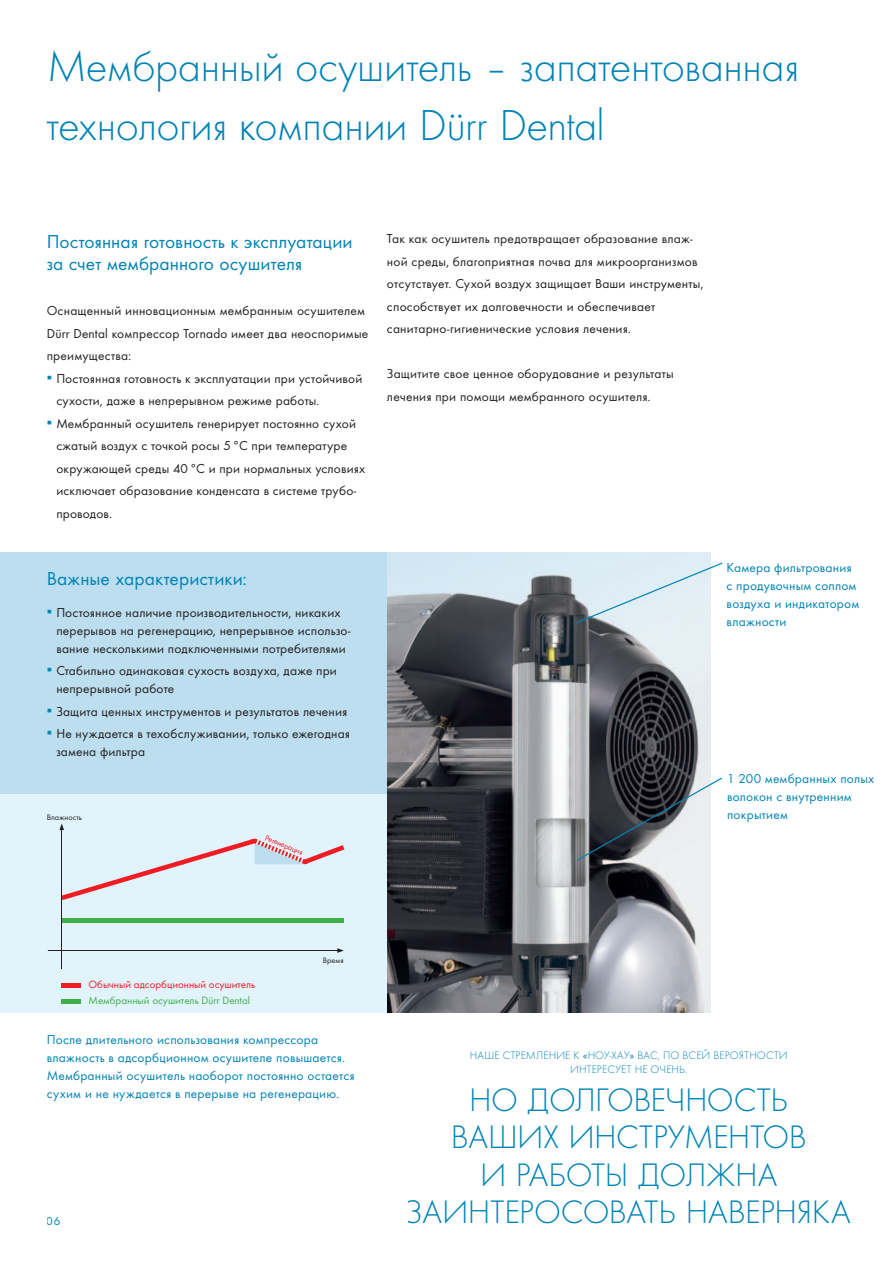
<style>
.page{position:relative;width:893px;height:1263px;background:#fff}
.page>*{position:absolute;margin:0;border:0;box-sizing:border-box;transform-origin:0 0}
.t1{font:300 45px/58.5px "Futura TOT";letter-spacing:-.01em;color:#0083b6}
.t2{font:300 33.75px/37.5px "Futura TOT";letter-spacing:-.015em;color:#0083b6;text-align:center}
.t3{font:19.5px/22.5px "Futura TOT Boo";color:#0083b6}
.t4{font:13.5px/22.5px "Futura TOT Boo";letter-spacing:.01em;color:#231f20}
.t5{font:13.5px/18px "Futura TOT Boo";letter-spacing:.015em;color:#0083b6}
.t6{font:12px "Futura TOT Boo";color:#0083b6}
.t7{font:300 11.25px/14.2px "Futura TOT";letter-spacing:.01em;color:#0083b6;text-align:center}
.t8{font:11.1px "Futura TOT Boo";color:#40ae49}
.t9{font:11.1px "Futura TOT Boo";color:#ee1d23}
.t10{font:8.25px "Futura TOT Boo";color:#231f20}
.t11{font:8.25px "Futura TOT Boo";color:#ee1d23}
.s1{color:#0083b6}
.s2{font-family:"Futura TOT Boo";font-weight:400}
</style>
<div class="page">
<img style="left:387px;top:553px;width:323px;height:459px">
<svg style="left:575px;top:561px;width:148px;height:63px;background:#d8e6ed"></svg>
<svg style="left:575px;top:776px;width:147px;height:86px;background:#7c8084"></svg>
<div style="left:0;top:553px;width:387px;height:241px;background:#bcdeee"></div>
<div style="left:0;top:794px;width:387px;height:218px;background:#e1f4fc"></div>
<svg style="left:62px;top:838px;width:282px;height:62px"></svg>
<div style="left:61px;top:918px;width:283px;height:5px;background:#40ae49"></div>
<div style="left:61px;top:999px;width:20px;height:5px;background:#40ae49"></div>
<div style="left:61px;top:983px;width:20px;height:5px;background:#ee1d23"></div>
<svg style="left:59px;top:823px;width:5px;height:7px"></svg>
<svg style="left:337px;top:948px;width:7px;height:5px"></svg>
<hr style="left:48px;top:950px;width:291px;height:1px;background:#231f20">
<hr style="left:61px;top:827px;width:1px;height:142px;background:#231f20">
<h1 class="t1" style="left:47px;top:37px;width:754px">Мембранный осушитель – запатентованная технология компании Dürr Dental</h1>
<h3 class="t3" style="left:47px;top:230px;width:307px">Постоянная готовность к эксплуатации за счет мембранного осушителя</h3>
<p class="t4" style="left:47px;top:299px;width:323px">Оснащенный инновационным мембранным осушителем<br>Dürr Dental компрессор Tornado имеет два неоспоримые преимущества:</p>
<p class="t4" style="left:56px;top:367px;width:308px;text-indent:-10px"><span class="s1">▪</span> Постоянная готовность к эксплуатации при устойчивой сухости, даже в непрерывном режиме работы.</p>
<p class="t4" style="left:56px;top:412px;width:310px;text-indent:-10px"><span class="s1">▪</span> Мембранный осушитель генерирует постоянно сухой сжатый воздух с точкой росы 5°С при температуре окружающей среды 40°С и при нормальных условиях исключает образование конденсата в системе трубо&shy;проводов.</p>
<p class="t4" style="left:387px;top:227px;width:318px">Так как осушитель предотвращает образование влаж&shy;ной среды, благоприятная почва для микроорганизмов отсутствует. Сухой воздух защищает Ваши инструменты, способствует их долговечности и обеспечивает санитарно-гигиенические условия лечения.</p>
<p class="t4" style="left:387px;top:362px;width:288px">Защитите свое ценное оборудование и результаты лечения при помощи мембранного осушителя.</p>
<h3 class="t3" style="left:47px;top:567px;width:202px">Важные характеристики:</h3>
<p class="t4" style="left:56px;top:603px;width:296px;line-height:18px;text-indent:-10px"><span class="s1">▪</span> Постоянное наличие производительности, никаких перерывов на регенерацию, непрерывное использо&shy;вание несколькими подключенными потребителями</p>
<p class="t4" style="left:56px;top:661px;width:282px;line-height:18px;text-indent:-10px"><span class="s1">▪</span> Стабильно одинаковая сухость воздуха, даже при непрерывной работе</p>
<p class="t4" style="left:47px;top:700px;width:302px"><span class="s1">▪</span> Защита ценных инструментов и результатов лечения</p>
<p class="t4" style="left:56px;top:724px;width:295px;line-height:18px;text-indent:-10px"><span class="s1">▪</span> Не нуждается в техобслуживании, только ежегодная замена фильтра</p>
<p class="t10" style="left:47px;top:813px;width:37px">Влажность</p>
<p class="t11" style="left:267px;top:833px;width:42px;rotate:22deg">Регенерация</p>
<p class="t5" style="left:727px;top:558px;width:134px">Камера фильтрования с продувочным соплом воздуха и индикатором влажности</p>
<p class="t5" style="left:727px;top:769px;width:149px">1 200 мембранных полых волокон с внутренним покрытием</p>
<p class="t9" style="left:88px;top:978px;width:168px">Обычный адсорбционный осушитель</p>
<p class="t8" style="left:88px;top:994px;width:163px">Мембранный осушитель Dürr Dental</p>
<p class="t10" style="left:323px;top:955px;width:22px">Время</p>
<p class="t5" style="left:47px;top:1030px;width:309px">После длительного использования компрессора влажность в адсорбционном осушителе повышается.<br>Мембранный осушитель наоборот постоянно остается сухим и не нуждается в перерыве на регенерацию.</p>
<p class="t6" style="left:47px;top:1214px;width:15px">06</p>
<p class="t7" style="left:470px;top:1048px;width:319px">НАШЕ СТРЕМЛЕНИЕ К <span class="s2">«</span>НОУ-ХАУ<span class="s2">»</span> ВАС, ПО ВСЕЙ ВЕРОЯТНОСТИ<br>ИНТЕРЕСУЕТ НЕ ОЧЕНЬ.</p>
<h2 class="t2" style="left:407px;top:1081px;width:446px">НО ДОЛГОВЕЧНОСТЬ<br>ВАШИХ ИНСТРУМЕНТОВ<br>И РАБОТЫ ДОЛЖНА<br>ЗАИНТЕРОСОВАТЬ НАВЕРНЯКА</h2>
</div>
